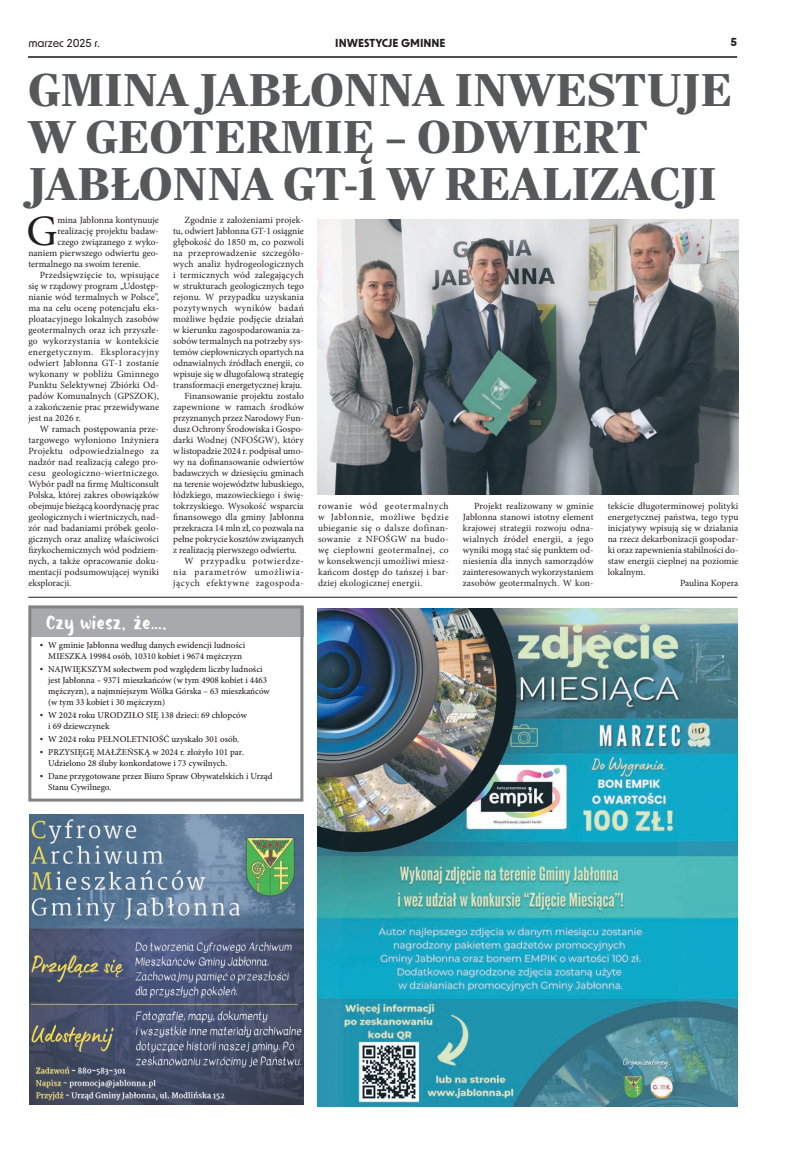
<style>
.page{position:relative;width:794px;height:1163px;background:#fff}
.page>*{position:absolute;margin:0;border:0;box-sizing:border-box;transform-origin:0 0}
.t1{font:700 47px/47px "Richmond Display";letter-spacing:.01em;color:#57585a}
.t2{font:43.3px "Minion Pro";color:#231f20}
.t3{font:19px "Botanica Sans";color:#fff}
.t4{font:700 11px "New Order";color:#231f20}
.t5{font:500 11px "New Order";color:#231f20}
.t6{font:9.5px/11px "Minion Pro";letter-spacing:.005em;color:#231f20;text-align:justify}
.t7{font:9.5px "Minion Pro";letter-spacing:.035em;color:#231f20}
.t8{font:9.5px "Minion Pro";letter-spacing:.025em;color:#231f20}
.t9{font:9.5px "Minion Pro";letter-spacing:.045em;color:#231f20}
.t10{font:9.5px "Minion Pro";letter-spacing:.055em;color:#231f20}
.t11{font:9.5px "Minion Pro";letter-spacing:.04em;color:#231f20}
.t12{font:9.5px "Minion Pro";letter-spacing:.07em;color:#231f20}
.t13{font:9.5px "Minion Pro";letter-spacing:.06em;color:#231f20}
.t14{font:500 9px/11px "Minion Pro";color:#231f20}
</style>
<div class="page">
<hr style="left:28px;top:57px;width:709px;height:1px;background:#4e4f50">
<hr style="left:28px;top:597px;width:709px;height:1px;background:#231f20">
<img style="left:29px;top:814px;width:274px;height:289px">
<img style="left:317px;top:608px;width:420px;height:498px">
<img style="left:317px;top:219px;width:421px;height:276px">
<div style="left:31px;top:606px;width:272px;height:31px;background:#a8a9ad"></div>
<div style="left:28px;top:605px;width:275px;height:196px;border:3px solid #808285"></div>
<p class="t5" style="left:28px;top:36px;width:73px">marzec 2025 r.</p>
<p class="t4" style="left:335px;top:36px;width:112px">INWESTYCJE GMINNE</p>
<p class="t4" style="left:730px;top:35px;width:8px">5</p>
<h1 class="t1" style="left:28px;top:68px;width:705px">GMINA JABŁONNA INWESTUJE<br>W GEOTERMIĘ – ODWIERT<br>JABŁONNA GT-1 W REALIZACJI</h1>
<h2 class="t2" style="left:26px;top:202px;width:32px">G</h2>
<p class="t6" style="left:57px;top:215px;width:103px">mina Jabłonna kontynuuje</p>
<p class="t6" style="left:184px;top:215px;width:121px">Zgodnie z założeniami projek-</p>
<p class="t6" style="left:173px;top:226px;width:132px">tu, odwiert Jabłonna GT-1 osiągnie</p>
<p class="t6" style="left:173px;top:237px;width:132px">głębokość do 1850 m, co pozwoli</p>
<p class="t8" style="left:173px;top:247px;width:132px">na przeprowadzenie szczegóło-</p>
<p class="t6" style="left:173px;top:259px;width:132px">wych analiz hydrogeologicznych</p>
<p class="t6" style="left:173px;top:270px;width:132px">i termicznych wód zalegających</p>
<p class="t6" style="left:173px;top:281px;width:132px">w strukturach geologicznych tego</p>
<p class="t6" style="left:173px;top:292px;width:132px">rejonu. W przypadku uzyskania</p>
<p class="t11" style="left:173px;top:302px;width:132px">pozytywnych wyników badań</p>
<p class="t6" style="left:173px;top:314px;width:132px">możliwe będzie podjęcie działań</p>
<p class="t6" style="left:173px;top:325px;width:132px">w kierunku zagospodarowania za-</p>
<p class="t6" style="left:173px;top:336px;width:132px">sobów termalnych na potrzeby sys-</p>
<p class="t6" style="left:173px;top:347px;width:132px">temów ciepłowniczych opartych na</p>
<p class="t6" style="left:173px;top:358px;width:132px">odnawialnych źródłach energii, co</p>
<p class="t6" style="left:173px;top:369px;width:132px">wpisuje się w długofalową strategię</p>
<p class="t6" style="left:173px;top:380px;width:131px">transformacji energetycznej kraju.</p>
<p class="t6" style="left:184px;top:391px;width:121px">Finansowanie projektu zostało</p>
<p class="t6" style="left:173px;top:402px;width:132px">zapewnione w ramach środków</p>
<p class="t6" style="left:173px;top:413px;width:132px">przyznanych przez Narodowy Fun-</p>
<p class="t6" style="left:173px;top:424px;width:132px">dusz Ochrony Środowiska i Gospo-</p>
<p class="t6" style="left:173px;top:435px;width:132px">darki Wodnej (NFOŚGW), który</p>
<p class="t6" style="left:173px;top:446px;width:132px">w listopadzie 2024 r. podpisał umo-</p>
<p class="t6" style="left:173px;top:457px;width:132px">wy na dofinansowanie odwiertów</p>
<p class="t6" style="left:173px;top:468px;width:132px">badawczych w dziesięciu gminach</p>
<p class="t6" style="left:173px;top:479px;width:132px">na terenie województw lubuskiego,</p>
<p class="t6" style="left:173px;top:490px;width:132px">łódzkiego, mazowieckiego i świę-</p>
<p class="t6" style="left:173px;top:501px;width:132px">tokrzyskiego. Wysokość wsparcia</p>
<p class="t6" style="left:173px;top:512px;width:132px">finansowego dla gminy Jabłonna</p>
<p class="t6" style="left:173px;top:523px;width:132px">przekracza 14 mln zł, co pozwala na</p>
<p class="t6" style="left:173px;top:534px;width:132px">pełne pokrycie kosztów związanych</p>
<p class="t6" style="left:173px;top:545px;width:125px">z realizacją pierwszego odwiertu.</p>
<p class="t13" style="left:184px;top:555px;width:121px">W przypadku potwierdze-</p>
<p class="t12" style="left:173px;top:566px;width:132px">nia parametrów umożliwia-</p>
<p class="t10" style="left:173px;top:577px;width:132px">jących efektywne zagospoda-</p>
<p class="t6" style="left:57px;top:226px;width:103px">realizację projektu badaw-</p>
<p class="t6" style="left:57px;top:237px;width:103px">czego związanego z wyko-</p>
<p class="t6" style="left:28px;top:248px;width:132px">naniem pierwszego odwiertu geo-</p>
<p class="t6" style="left:28px;top:259px;width:114px">termalnego na swoim terenie.</p>
<p class="t6" style="left:40px;top:270px;width:121px">Przedsięwzięcie to, wpisujące</p>
<p class="t6" style="left:28px;top:281px;width:132px">się w rządowy program „Udostęp-</p>
<p class="t6" style="left:28px;top:292px;width:132px">nianie wód termalnych w Polsce”,</p>
<p class="t6" style="left:28px;top:303px;width:132px">ma na celu ocenę potencjału eks-</p>
<p class="t6" style="left:28px;top:314px;width:132px">ploatacyjnego lokalnych zasobów</p>
<p class="t6" style="left:28px;top:325px;width:132px">geotermalnych oraz ich przyszłe-</p>
<p class="t8" style="left:28px;top:335px;width:132px">go wykorzystania w kontekście</p>
<p class="t9" style="left:28px;top:346px;width:132px">energetycznym. Eksploracyjny</p>
<p class="t6" style="left:28px;top:358px;width:132px">odwiert Jabłonna GT-1 zostanie</p>
<p class="t6" style="left:28px;top:369px;width:132px">wykonany w pobliżu Gminnego</p>
<p class="t6" style="left:28px;top:380px;width:132px">Punktu Selektywnej Zbiórki Od-</p>
<p class="t6" style="left:28px;top:391px;width:132px">padów Komunalnych (GPSZOK),</p>
<p class="t6" style="left:28px;top:402px;width:132px">a zakończenie prac przewidywane</p>
<p class="t6" style="left:28px;top:413px;width:54px">jest na 2026 r.</p>
<p class="t6" style="left:40px;top:424px;width:121px">W ramach postępowania prze-</p>
<p class="t6" style="left:28px;top:435px;width:132px">targowego wyłoniono Inżyniera</p>
<p class="t7" style="left:28px;top:445px;width:132px">Projektu odpowiedzialnego za</p>
<p class="t6" style="left:28px;top:457px;width:132px">nadzór nad realizacją całego pro-</p>
<p class="t7" style="left:28px;top:467px;width:132px">cesu geologiczno-wiertniczego.</p>
<p class="t6" style="left:28px;top:479px;width:132px">Wybór padł na firmę Multiconsult</p>
<p class="t6" style="left:28px;top:490px;width:132px">Polska, której zakres obowiązków</p>
<p class="t6" style="left:28px;top:501px;width:132px">obejmuje bieżącą koordynację prac</p>
<p class="t6" style="left:28px;top:512px;width:132px">geologicznych i wiertniczych, nad-</p>
<p class="t6" style="left:28px;top:523px;width:132px">zór nad badaniami próbek geolo-</p>
<p class="t6" style="left:28px;top:534px;width:132px">gicznych oraz analizę właściwości</p>
<p class="t6" style="left:28px;top:545px;width:132px">fizykochemicznych wód podziem-</p>
<p class="t6" style="left:28px;top:556px;width:132px">nych, a także opracowanie doku-</p>
<p class="t6" style="left:28px;top:567px;width:132px">mentacji podsumowującej wyniki</p>
<p class="t6" style="left:28px;top:578px;width:45px">eksploracji.</p>
<p class="t6" style="left:318px;top:501px;width:132px">rowanie wód geotermalnych w Jabłonnie, możliwe będzie ubieganie się o dalsze dofinan&shy;sowanie z NFOŚGW na budo&shy;wę ciepłowni geotermalnej, co w konsekwencji umożliwi miesz&shy;kańcom dostęp do tańszej i bar&shy;dziej ekologicznej energii.</p>
<p class="t6" style="left:463px;top:501px;width:132px;text-indent:11px">Projekt realizowany w gminie Jabłonna stanowi istotny element krajowej strategii rozwoju odna&shy;wialnych źródeł energii, a jego wyniki mogą stać się punktem od&shy;niesienia dla innych samorządów zainteresowanych wykorzystaniem zasobów geotermalnych. W kon-</p>
<p class="t6" style="left:608px;top:501px;width:132px">tekście długoterminowej polityki</p>
<p class="t6" style="left:608px;top:512px;width:132px">energetycznej państwa, tego typu</p>
<p class="t6" style="left:608px;top:523px;width:132px">inicjatywy wpisują się w działania</p>
<p class="t6" style="left:608px;top:534px;width:132px">na rzecz dekarbonizacji gospodar-</p>
<p class="t6" style="left:608px;top:545px;width:132px">ki oraz zapewnienia stabilności do-</p>
<p class="t6" style="left:608px;top:556px;width:132px">staw energii cieplnej na poziomie</p>
<p class="t6" style="left:608px;top:567px;width:39px">lokalnym.</p>
<p class="t6" style="left:680px;top:578px;width:60px">Paulina Kopera</p>
<h3 class="t3" style="left:45px;top:610px;width:125px">Czy wiesz, że….</h3>
<p class="t14" style="left:40px;top:639px;width:207px;text-align:center">• W gminie Jabłonna według danych ewidencji ludności<br>MIESZKA 19984 osób, 10310 kobiet i 9674 mężczyzn</p>
<p class="t14" style="left:48px;top:663px;width:223px;text-indent:-9px">• NAJWIĘKSZYM sołectwem pod względem liczby ludności jest Jabłonna – 9371 mieszkańców (w tym 4908 kobiet i 4463 mężczyzn), a najmniejszym Wólka Górska – 63 mieszkańców (w tym 33 kobiet i 30 mężczyzn)</p>
<p class="t14" style="left:48px;top:709px;width:200px;text-indent:-9px">• W 2024 roku URODZIŁO SIĘ 138 dzieci: 69 chłopców i 69 dziewczynek</p>
<p class="t14" style="left:40px;top:733px;width:201px">• W 2024 roku PEŁNOLETNIOŚĆ uzyskało 301 osób.</p>
<p class="t14" style="left:48px;top:746px;width:197px;text-indent:-9px">• PRZYSIĘGĘ MAŁŻEŃSKĄ w 2024 r. złożyło 101 par.<br>Udzielono 28 śluby konkordatowe i 73 cywilnych.</p>
<p class="t14" style="left:48px;top:770px;width:226px;text-indent:-9px">• Dane przygotowane przez Biuro Spraw Obywatelskich i Urząd<br>Stanu Cywilnego.</p>
</div>
